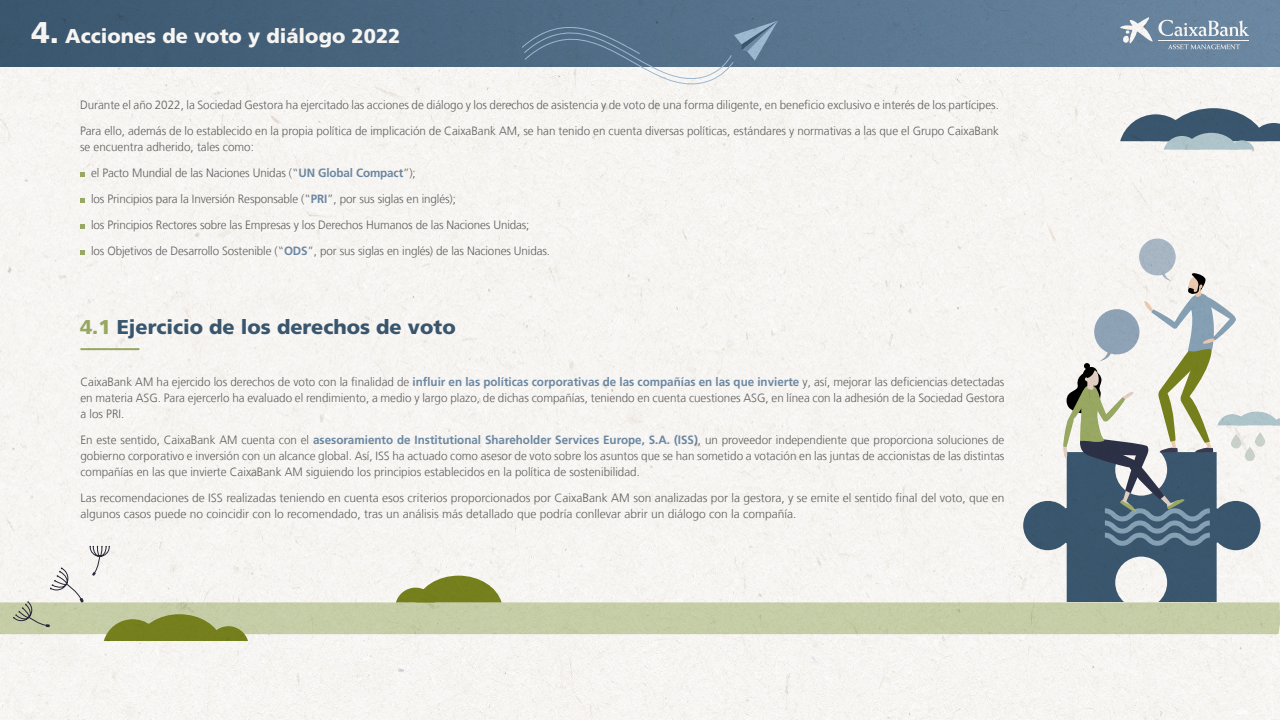
<style>
.page{position:relative;width:1280px;height:720px;background:#fff}
.page>*{position:absolute;margin:0;border:0;box-sizing:border-box;transform-origin:0 0}
.t1{font:900 20px "La Caixa Frutiger";color:#3c5a74}
.t2{font:900 20px "La Caixa Frutiger";color:#fff}
.t3{font:300 12px/16px "La Caixa Frutiger";color:#646464}
.s1{font-size:30px}
.s2{font-weight:700;color:#708eab}
.s3{color:#9daf68}
</style>
<div class="page">
<img style="left:0;top:0;width:1280px;height:720px">
<h1 class="t2" style="left:31px;top:24px;width:371px"><span class="s1">4.</span> Acciones de voto y diálogo 2022</h1>
<p class="t3" style="left:80px;top:92px;width:921px;line-height:26px">Durante el año 2022, la Sociedad Gestora ha ejercitado las acciones de diálogo y los derechos de asistencia y de voto de una forma diligente, en beneficio exclusivo e interés de los partícipes.<br>Para ello, además de lo establecido en la propia política de implicación de CaixaBank AM, se han tenido en cuenta diversas políticas, estándares y normativas a las que el Grupo CaixaBank</p>
<p class="t3" style="left:91px;top:134px;width:460px;line-height:26px;text-indent:-11px">se encuentra adherido, tales como:<br>el Pacto Mundial de las Naciones Unidas (“<span class="s2">UN Global Compact</span>”);<br>los Principios para la Inversión Responsable (“<span class="s2">PRI</span>”, por sus siglas en inglés);<br>los Principios Rectores sobre las Empresas y los Derechos Humanos de las Naciones Unidas;<br>los Objetivos de Desarrollo Sostenible (“<span class="s2">ODS</span>”, por sus siglas en inglés) de las Naciones Unidas.</p>
<h1 class="t1" style="left:80px;top:315px;width:377px"><span class="s3">4.1</span> Ejercicio de los derechos de voto</h1>
<p class="t3" style="left:80px;top:374px;width:926px;text-align:justify">CaixaBank AM ha ejercido los derechos de voto con la finalidad de <span class="s2">influir en las políticas corporativas de las compañías en las que invierte</span> y, así, mejorar las deficiencias detectadas en materia ASG. Para ejercerlo ha evaluado el rendimiento, a medio y largo plazo, de dichas compañías, teniendo en cuenta cuestiones ASG, en línea con la adhesión de la Sociedad Gestora a los PRI.</p>
<p class="t3" style="left:80px;top:432px;width:926px;text-align:justify">En este sentido, CaixaBank AM cuenta con el <span class="s2">asesoramiento de Institutional Shareholder Services Europe, S.A. (ISS)</span>, un proveedor independiente que proporciona soluciones de gobierno corporativo e inversión con un alcance global. Así, ISS ha actuado como asesor de voto sobre los asuntos que se han sometido a votación en las juntas de accionistas de las distintas compañías en las que invierte CaixaBank AM siguiendo los principios establecidos en la política de sostenibilidad.</p>
<p class="t3" style="left:80px;top:490px;width:926px">Las recomendaciones de ISS realizadas teniendo en cuenta esos criterios proporcionados por CaixaBank AM son analizadas por la gestora, y se emite el sentido final del voto, que en algunos casos puede no coincidir con lo recomendado, tras un análisis más detallado que podría conllevar abrir un diálogo con la compañía.</p>
</div>
